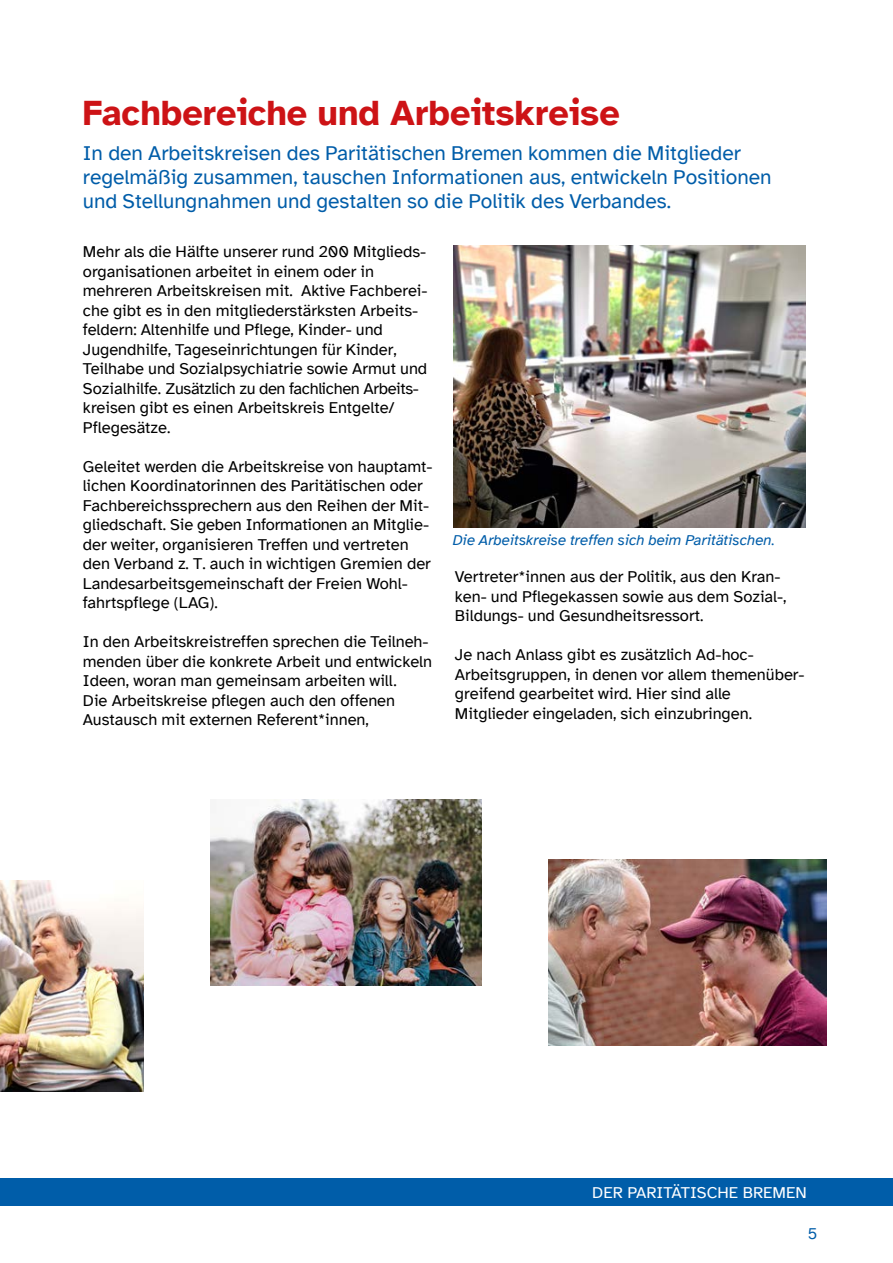
<style>
.page{position:relative;width:893px;height:1263px;background:#fff}
.page>*{position:absolute;margin:0;border:0;box-sizing:border-box;transform-origin:0 0}
.t1{font:700 36px "Atkinson Hyperlegible";color:#cd1316}
.t2{font:21px/24px "Atkinson Hyperlegible";color:#005da9}
.t3{font:16.5px/19.5px "Atkinson Hyperlegible";color:#000}
.t4{font:16.5px "Atkinson Hyperlegible";color:#fff}
.t5{font:16.5px "Atkinson Hyperlegible";color:#005da9}
.t6{font:italic 15px "Atkinson Hyperlegible";color:#005da9}
</style>
<div class="page">
<div style="left:0;top:1178px;width:893px;height:27px;background:#005da9"></div>
<img style="left:453px;top:246px;width:353px;height:281px">
<img style="left:548px;top:859px;width:278px;height:186px">
<img style="left:0;top:880px;width:144px;height:211px">
<img style="left:211px;top:799px;width:270px;height:187px">
<h1 class="t1" style="left:83px;top:91px;width:538px">Fachbereiche und Arbeitskreise</h1>
<p class="t2" style="left:83px;top:141px;width:690px">In den Arbeitskreisen des Paritätischen Bremen kommen die Mitglieder regelmäßig zusammen, tauschen Informationen aus, entwickeln Positionen und Stellungnahmen und gestalten so die Politik des Verbandes.</p>
<p class="t3" style="left:83px;top:242px;width:346px">Mehr als die Hälfte unserer rund 200 Mitglieds&shy;organisationen arbeitet in einem oder in mehreren Arbeitskreisen mit. Aktive Fachberei&shy;che gibt es in den mitgliederstärksten Arbeits&shy;feldern: Altenhilfe und Pflege, Kinder- und Jugendhilfe, Tageseinrichtungen für Kinder, Teilhabe und Sozialpsychiatrie sowie Armut und Sozialhilfe. Zusätzlich zu den fachlichen Arbeits&shy;kreisen gibt es einen Arbeitskreis Entgelte/ Pflegesätze.</p>
<p class="t3" style="left:83px;top:456px;width:351px">Geleitet werden die Arbeitskreise von hauptamt&shy;lichen Koordinatorinnen des Paritätischen oder Fachbereichssprechern aus den Reihen der Mit&shy;gliedschaft. Sie geben Informationen an Mitglie&shy;der weiter, organisieren Treffen und vertreten den Verband z. T. auch in wichtigen Gremien der Landesarbeitsgemeinschaft der Freien Wohl&shy;fahrtspflege (LAG).</p>
<p class="t3" style="left:83px;top:632px;width:351px">In den Arbeitskreistreffen sprechen die Teilneh&shy;menden über die konkrete Arbeit und entwickeln Ideen, woran man gemeinsam arbeiten will.<br>Die Arbeitskreise pflegen auch den offenen Austausch mit externen Referent*innen,</p>
<p class="t6" style="left:453px;top:532px;width:323px">Die Arbeitskreise treffen sich beim Paritätischen.</p>
<p class="t3" style="left:455px;top:567px;width:333px">Vertreter*innen aus der Politik, aus den Kran&shy;ken- und Pflegekassen sowie aus dem Sozial-,<br>Bildungs- und Gesundheitsressort.</p>
<p class="t3" style="left:455px;top:645px;width:351px">Je nach Anlass gibt es zusätzlich Ad-hoc-Arbeitsgruppen, in denen vor allem themenüber&shy;greifend gearbeitet wird. Hier sind alle Mitglieder eingeladen, sich einzubringen.</p>
<p class="t4" style="left:592px;top:1183px;width:216px">DER PARITÄTISCHE BREMEN</p>
<p class="t5" style="left:808px;top:1224px;width:11px">5</p>
</div>
